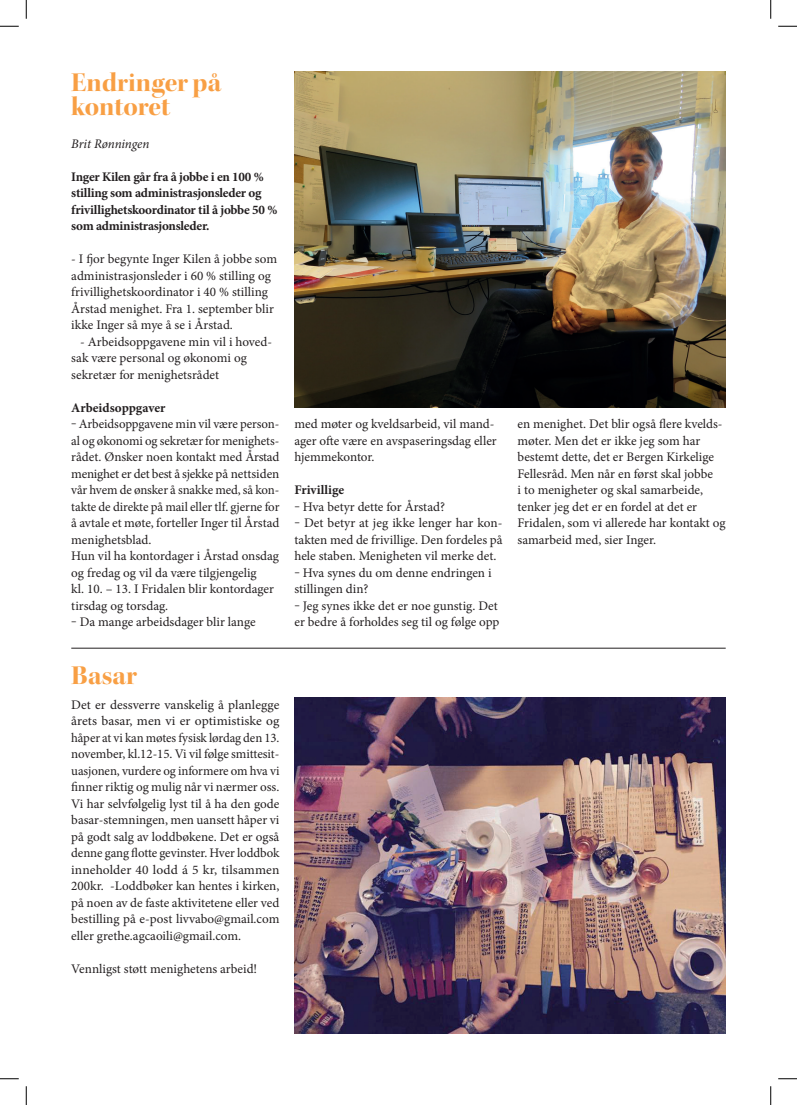
<style>
.page{position:relative;width:797px;height:1105px;background:#fff}
.page>*{position:absolute;margin:0;border:0;box-sizing:border-box;transform-origin:0 0}
.Overskrift{font:27.5px/24.2px "Kepler Std Bold Disp";color:#f89f44}
.Tekst_10{font:13.12px/16.5px "Minion Pro";color:#231f20}
.Tekst_10-2{font:700 13.12px/16.5px "Minion Pro";letter-spacing:-.02em;color:#231f20}
.Tekst_10-3{font:700 13.12px "Minion Pro";color:#231f20}
.Tekst_10-4{font:italic 13.12px "Minion Pro";letter-spacing:-.015em;color:#231f20}
</style>
<div class="page">
<img style="left:294px;top:72px;width:431px;height:336px">
<hr style="left:71px;top:648px;width:654px;height:1px;background:#231f20">
<img style="left:294px;top:698px;width:431px;height:336px">
<svg style="left:0;top:25px;width:19px;height:2px"></svg>
<svg style="left:778px;top:25px;width:19px;height:2px"></svg>
<svg style="left:0;top:1078px;width:19px;height:1px"></svg>
<svg style="left:778px;top:1078px;width:19px;height:1px"></svg>
<svg style="left:25px;top:0;width:2px;height:19px"></svg>
<svg style="left:25px;top:1086px;width:2px;height:19px"></svg>
<svg style="left:770px;top:0;width:1px;height:19px"></svg>
<svg style="left:770px;top:1086px;width:1px;height:19px"></svg>
<p class="Overskrift" style="left:71px;top:71px;width:151px">Endringer på kontoret</p>
<p class="Tekst_10-4" style="left:71px;top:135px;width:80px">Brit Rønningen</p>
<p class="Tekst_10-2" style="left:71px;top:168px;width:208px">Inger Kilen går fra å jobbe i en 100 % stilling som administrasjonsleder og frivillighetskoordinator til å jobbe 50 % som administrasjonsleder.</p>
<p class="Tekst_10" style="left:71px;top:251px;width:207px">- I fjor begynte Inger Kilen å jobbe som administrasjonsleder i 60 % stilling og frivillighetskoordinator i 40 % stilling Årstad menighet. Fra 1. september blir ikke Inger så mye å se i Årstad.</p>
<p class="Tekst_10" style="left:71px;top:333px;width:202px;text-indent:9px">- Arbeidsoppgavene min vil i hoved&shy;sak være personal og økonomi og sekretær for menighetsrådet</p>
<p class="Tekst_10-3" style="left:71px;top:398px;width:96px">Arbeidsoppgaver</p>
<p class="Tekst_10" style="left:71px;top:416px;width:210px;text-align:justify">‒ Arbeidsoppgavene min vil være person&shy;al og økonomi og sekretær for menighets&shy;rådet. Ønsker noen kontakt med Årstad menighet er det best å sjekke på nettsiden vår hvem de ønsker å snakke med, så kon&shy;takte de direkte på mail eller tlf. gjerne for å avtale et møte, forteller Inger til Årstad menighetsblad.</p>
<p class="Tekst_10" style="left:71px;top:548px;width:209px">Hun vil ha kontordager i Årstad onsdag og fredag og vil da være tilgjengelig<br>kl. 10. – 13. I Fridalen blir kontordager tirsdag og torsdag.</p>
<p class="Tekst_10" style="left:71px;top:614px;width:186px">‒ Da mange arbeidsdager blir lange</p>
<p class="Overskrift" style="left:71px;top:663px;width:67px">Basar</p>
<p class="Tekst_10" style="left:71px;top:696px;width:210px;text-align:justify">Det er dessverre vanskelig å planlegge årets basar, men vi er optimistiske og håper at vi kan møtes fysisk lørdag den 13. november, kl.12-15. Vi vil følge smittesit&shy;uasjonen, vurdere og informere om hva vi finner riktig og mulig når vi nærmer oss.<br>Vi har selvfølgelig lyst til å ha den gode basar-stemningen, men uansett håper vi på godt salg av loddbøkene. Det er også denne gang flotte gevinster. Hver loddbok inneholder 40 lodd á 5 kr, tilsammen 200kr. -Loddbøker kan hentes i kirken, på noen av de faste aktivitetene eller ved bestilling på e-post livvabo@gmail.com eller grethe.agcaoili@gmail.com.</p>
<p class="Tekst_10" style="left:71px;top:960px;width:187px">Vennligst støtt menighetens arbeid!</p>
<p class="Tekst_10" style="left:294px;top:416px;width:204px">med møter og kveldsarbeid, vil mand&shy;ager ofte være en avspaseringsdag eller hjemmekontor.</p>
<p class="Tekst_10-3" style="left:294px;top:481px;width:51px">Frivillige</p>
<p class="Tekst_10" style="left:294px;top:498px;width:152px">‒ Hva betyr dette for Årstad?</p>
<p class="Tekst_10" style="left:294px;top:515px;width:210px;text-align:justify">‒ Det betyr at jeg ikke lenger har kon&shy;takten med de frivillige. Den fordeles på hele staben. Menigheten vil merke det.</p>
<p class="Tekst_10" style="left:294px;top:564px;width:199px">‒ Hva synes du om denne endringen i stillingen din?</p>
<p class="Tekst_10" style="left:294px;top:597px;width:206px">‒ Jeg synes ikke det er noe gunstig. Det er bedre å forholdes seg til og følge opp</p>
<p class="Tekst_10" style="left:517px;top:416px;width:210px">en menighet. Det blir også flere kvelds&shy;møter. Men det er ikke jeg som har bestemt dette, det er Bergen Kirkelige Fellesråd. Men når en først skal jobbe<br>i to menigheter og skal samarbeide, tenker jeg det er en fordel at det er Fridalen, som vi allerede har kontakt og samarbeid med, sier Inger.</p>
</div>
